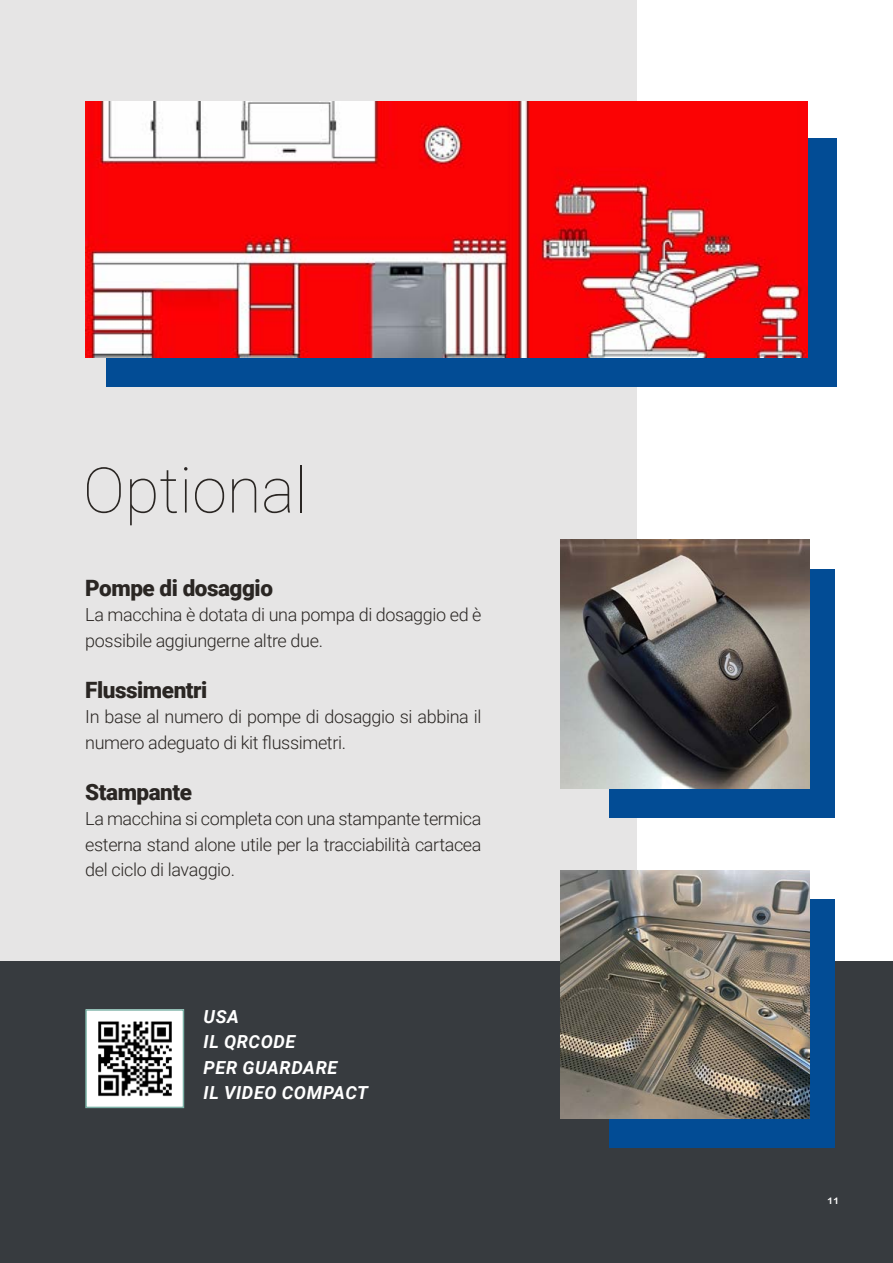
<style>
.page{position:relative;width:893px;height:1263px;background:#fff}
.page>*{position:absolute;margin:0;border:0;box-sizing:border-box;transform-origin:0 0}
.t1{font:100 63px "Roboto";color:#2a2623}
.t2{font:900 22.5px "Roboto";letter-spacing:-.02em;color:#2a2623}
.t3{font:300 18px/25.5px "Roboto";letter-spacing:-.02em;color:#2a2623}
.t4{font:italic 700 18px/25.5px "Roboto";letter-spacing:.035em;color:#fff}
.t5{font:18px "Arial";color:#fff}
</style>
<div class="page">
<div style="left:0;top:0;width:637px;height:1263px;background:#e6e5e5"></div>
<div style="left:0;top:961px;width:893px;height:302px;background:#373b3f"></div>
<div style="left:610px;top:899px;width:225px;height:249px;background:#024c95"></div>
<img style="left:560px;top:870px;width:249px;height:249px">
<div style="left:610px;top:569px;width:225px;height:249px;background:#024c95"></div>
<img style="left:560px;top:540px;width:249px;height:248px">
<img style="left:88px;top:1012px;width:93px;height:93px">
<div style="left:85px;top:1009px;width:99px;height:99px;border:2px solid #7ab0a5"></div>
<div style="left:106px;top:138px;width:731px;height:249px;background:#024c95"></div>
<img style="left:85px;top:102px;width:723px;height:256px">
<h1 class="t1" style="left:83px;top:446px;width:226px">Optional</h1>
<p class="t2" style="left:85px;top:572px;width:189px">Pompe di dosaggio</p>
<p class="t3" style="left:85px;top:602px;width:398px">La macchina è dotata di una pompa di dosaggio ed è possibile aggiungerne altre due.</p>
<p class="t2" style="left:85px;top:674px;width:124px">Flussimentri</p>
<p class="t3" style="left:85px;top:704px;width:398px">In base al numero di pompe di dosaggio si abbina il numero adeguato di kit flussimetri.</p>
<p class="t2" style="left:85px;top:776px;width:108px">Stampante</p>
<p class="t3" style="left:85px;top:806px;width:398px;text-align:justify">La macchina si completa con una stampante termica esterna stand alone utile per la tracciabilità cartacea del ciclo di lavaggio.</p>
<p class="t4" style="left:204px;top:1003px;width:166px">USA<br>IL QRCODE<br>PER GUARDARE<br>IL VIDEO COMPACT</p>
<p class="t5" style="left:827px;top:1185px;width:13px">11</p>
</div>
